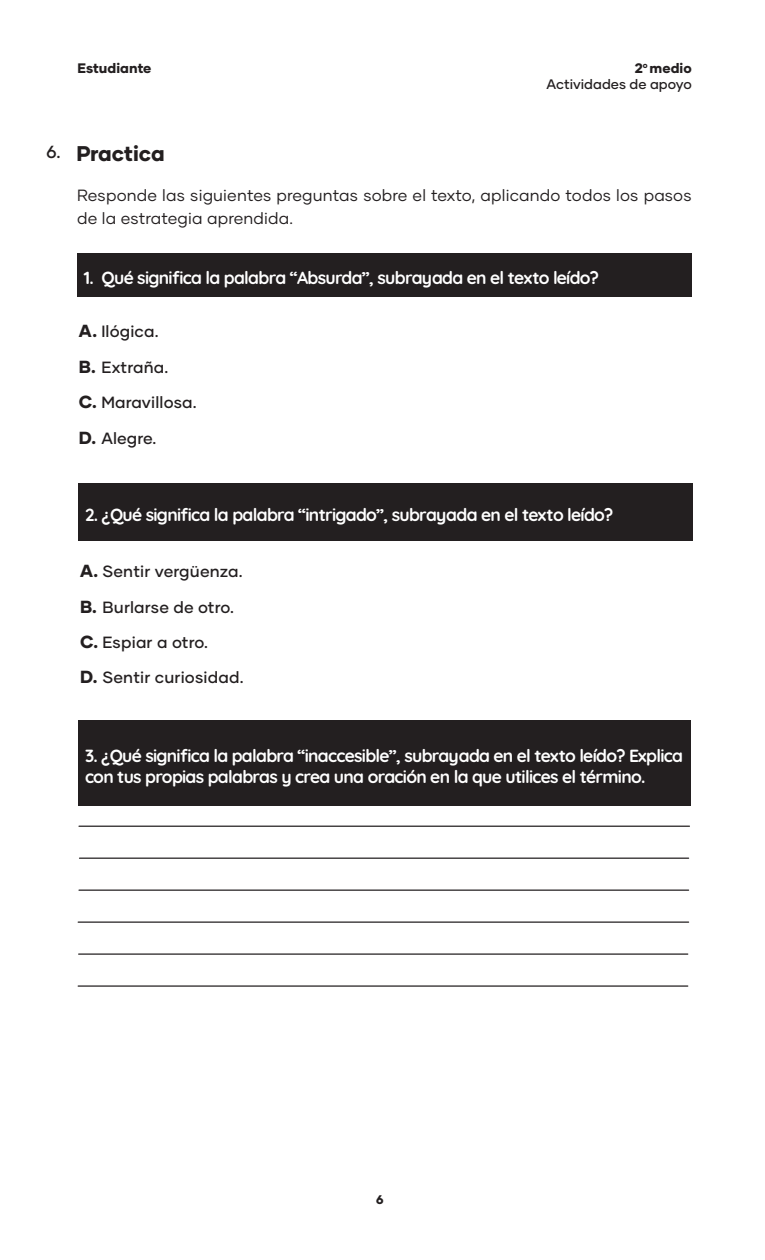
<style>
.page{position:relative;width:765px;height:1260px;background:#fff}
.page>*{position:absolute;margin:0;border:0;box-sizing:border-box;transform-origin:0 0}
.t1{font:800 21.25px "Gilmer";color:#231f20}
.t2{font:700 17.5px/21px "Quicksand";letter-spacing:-.04em;color:#fff}
.t3{font:500 17.5px "Gilmer";color:#231f20}
.t4{font:500 16.25px "Gilmer";letter-spacing:.01em;color:#231f20}
.t5{font:16.25px/22.5px "Gilmer";letter-spacing:.01em;color:#231f20}
.t6{font:500 13.75px/16.2px "Gilmer";color:#231f20;text-align:right}
.t7{font:800 13.75px "Gilmer";color:#231f20}
.t8{font:800 12.5px "Gilmer";color:#231f20}
.s1{font-weight:800}
.s2{font-weight:800;font-size:17.5px}
</style>
<div class="page">
<div style="left:77px;top:253px;width:615px;height:44px;background:#231f20"></div>
<div style="left:78px;top:484px;width:615px;height:57px;background:#231f20"></div>
<div style="left:78px;top:721px;width:612px;height:85px;background:#231f20"></div>
<hr style="left:79px;top:826px;width:610px;height:1px;background:#231f20">
<hr style="left:78px;top:922px;width:611px;height:1px;background:#231f20">
<hr style="left:79px;top:858px;width:610px;height:1px;background:#231f20">
<hr style="left:79px;top:953px;width:609px;height:2px;background:#231f20">
<hr style="left:79px;top:890px;width:610px;height:1px;background:#231f20">
<hr style="left:78px;top:985px;width:610px;height:2px;background:#231f20">
<p class="t7" style="left:78px;top:59px;width:75px">Estudiante</p>
<p class="t6" style="left:547px;top:60px;width:147px"><span class="s1">2</span><sup>o</sup> <span class="s1">medio<br></span>Actividades de apoyo</p>
<p class="t3" style="left:46px;top:141px;width:16px">6.</p>
<p class="t1" style="left:76px;top:140px;width:90px">Practica</p>
<p class="t5" style="left:77px;top:184px;width:616px">Responde las siguientes preguntas sobre el texto, aplicando todos los pasos de la estrategia aprendida.</p>
<p class="t2" style="left:84px;top:266px;width:517px">1. Qué significa la palabra “Absurda”, subrayada en el texto leído?</p>
<p class="t4" style="left:79px;top:321px;width:81px"><span class="s2">A.</span> Ilógica.</p>
<p class="t4" style="left:79px;top:357px;width:91px"><span class="s2">B.</span> Extraña.</p>
<p class="t4" style="left:79px;top:392px;width:119px"><span class="s2">C.</span> Maravillosa.</p>
<p class="t4" style="left:79px;top:428px;width:79px"><span class="s2">D.</span> Alegre.</p>
<p class="t2" style="left:85px;top:503px;width:530px">2. ¿Qué significa la palabra “intrigado”, subrayada en el texto leído?</p>
<p class="t4" style="left:80px;top:561px;width:164px"><span class="s2">A.</span> Sentir vergüenza.</p>
<p class="t4" style="left:80px;top:597px;width:156px"><span class="s2">B.</span> Burlarse de otro.</p>
<p class="t4" style="left:80px;top:632px;width:129px"><span class="s2">C.</span> Espiar a otro.</p>
<p class="t4" style="left:80px;top:668px;width:165px"><span class="s2">D.</span> Sentir curiosidad.</p>
<p class="t2" style="left:85px;top:743px;width:599px">3. ¿Qué significa la palabra “inaccesible”, subrayada en el texto leído? Explica con tus propias palabras y crea una oración en la que utilices el término.</p>
<p class="t8" style="left:376px;top:1192px;width:9px">6</p>
</div>
